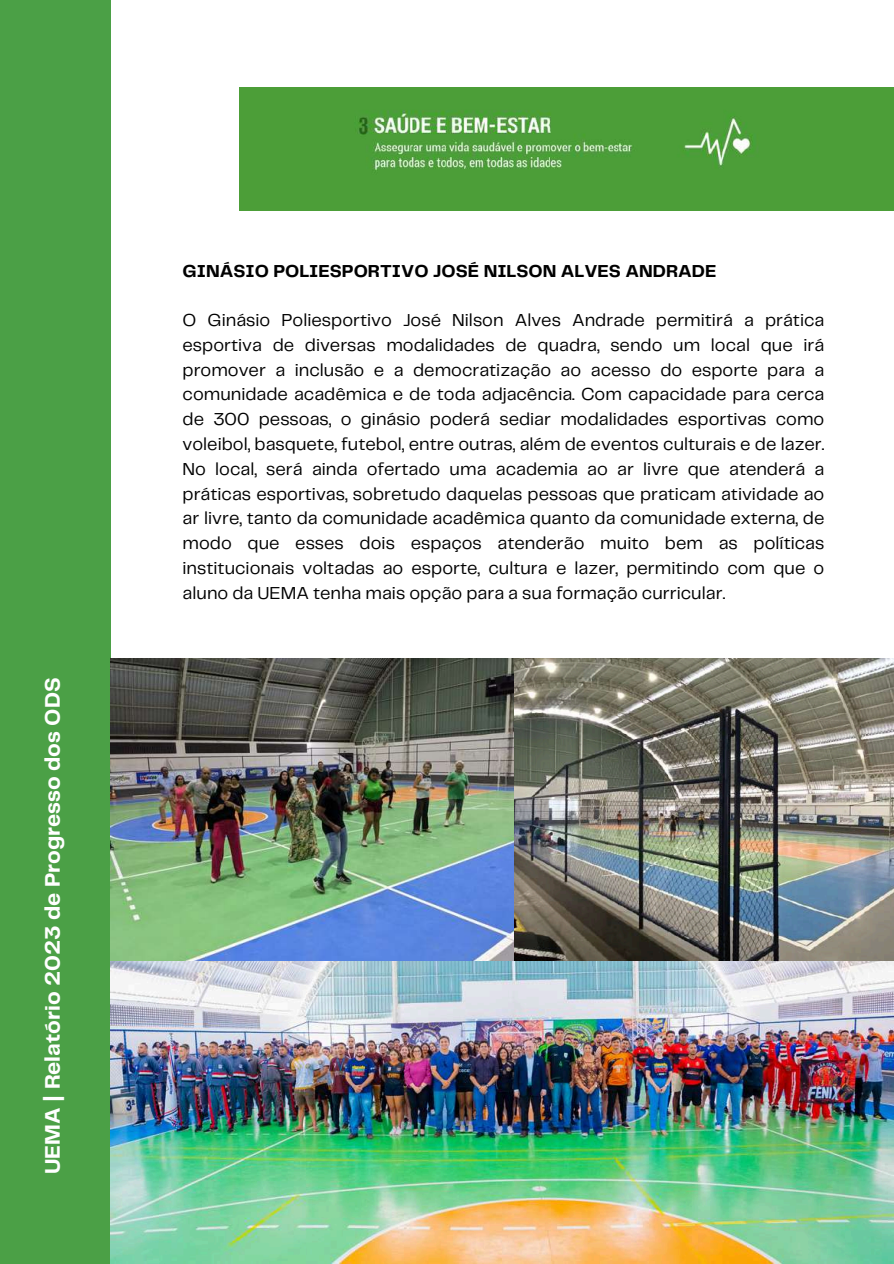
<style>
.page{position:relative;width:894px;height:1264px;background:#fff}
.page>*{position:absolute;margin:0;border:0;box-sizing:border-box;transform-origin:0 0}
.t1{font:700 21.9px "Telegraf";color:#fff}
.t2{font:18px/24.8px "Telegraf";color:#000;text-align:justify}
.t3{font:700 18px "Telegraf";color:#000}
</style>
<div class="page">
<div style="left:0;top:0;width:110px;height:1263px;background:#4ba046"></div>
<img style="left:239px;top:87px;width:654px;height:123px">
<img style="left:110px;top:658px;width:783px;height:604px">
<p class="t1" style="left:43px;top:1174px;width:498px;rotate:-90deg">UEMA | Relatório 2023 de Progresso dos ODS</p>
<p class="t3" style="left:182px;top:263px;width:535px">GINÁSIO POLIESPORTIVO JOSÉ NILSON ALVES ANDRADE</p>
<p class="t2" style="left:182px;top:309px;width:643px">O Ginásio Poliesportivo José Nilson Alves Andrade permitirá a prática esportiva de diversas modalidades de quadra, sendo um local que irá promover a inclusão e a democratização ao acesso do esporte para a comunidade acadêmica e de toda adjacência. Com capacidade para cerca de 300 pessoas, o ginásio poderá sediar modalidades esportivas como voleibol, basquete, futebol, entre outras, além de eventos culturais e de lazer.<br>No local, será ainda ofertado uma academia ao ar livre que atenderá a práticas esportivas, sobretudo daquelas pessoas que praticam atividade ao ar livre, tanto da comunidade acadêmica quanto da comunidade externa, de modo que esses dois espaços atenderão muito bem as políticas institucionais voltadas ao esporte, cultura e lazer, permitindo com que o aluno da UEMA tenha mais opção para a sua formação curricular.</p>
</div>
